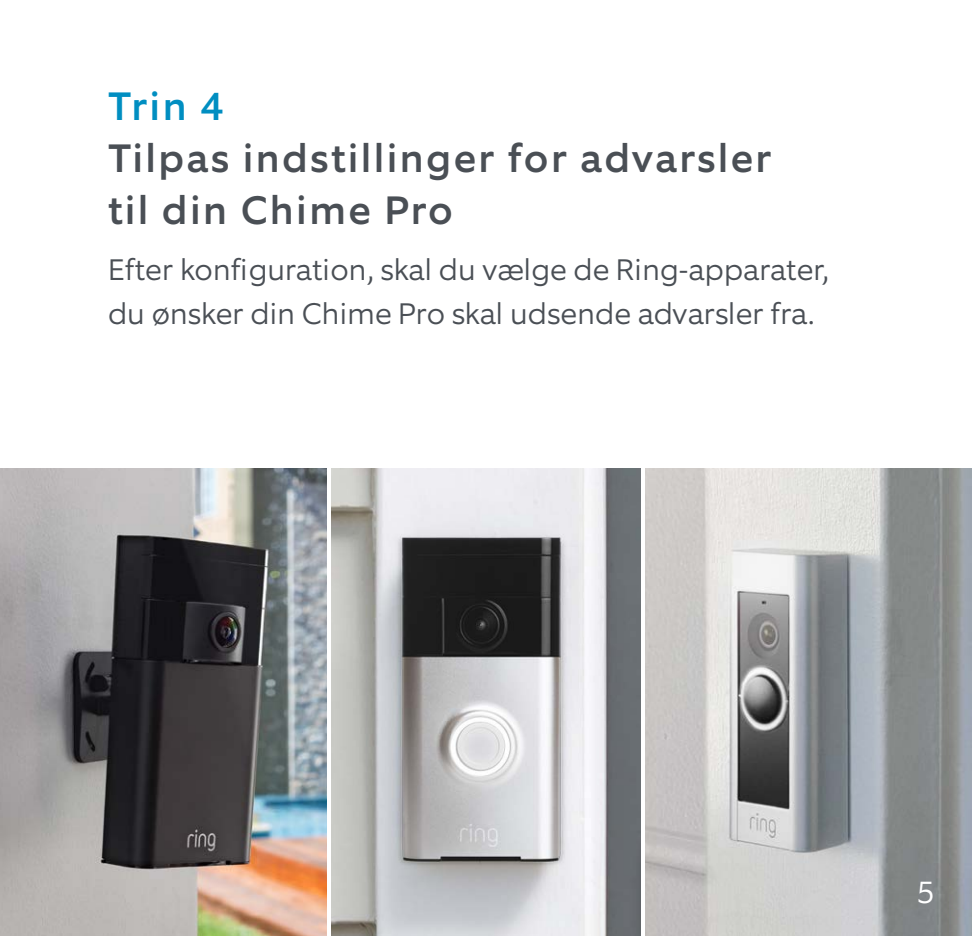
<style>
.page{position:relative;width:972px;height:936px;background:#fff}
.page>*{position:absolute;margin:0;border:0;box-sizing:border-box;transform-origin:0 0}
.Subhead{font:500 40px/52px "Equip";letter-spacing:.06em;color:#4a4f55}
.Step{font:500 40px "Equip";color:#008ec1}
.t1{font:300 32px "Equip";color:#fff}
.Body_Copy{font:300 30px/44px "Equip";color:#4a4f55}
</style>
<div class="page">
<img style="left:646px;top:468px;width:326px;height:468px">
<img style="left:332px;top:468px;width:308px;height:468px">
<img style="left:0;top:468px;width:326px;height:468px">
<p class="Step" style="left:108px;top:81px;width:117px">Trin 4</p>
<p class="Subhead" style="left:108px;top:132px;width:665px">Tilpas indstillinger for advarsler til din Chime Pro</p>
<p class="Body_Copy" style="left:108px;top:247px;width:722px">Efter konfiguration, skal du vælge de Ring-apparater, du ønsker din Chime Pro skal udsende advarsler fra.</p>
<p class="t1" style="left:916px;top:871px;width:20px">5</p>
</div>
